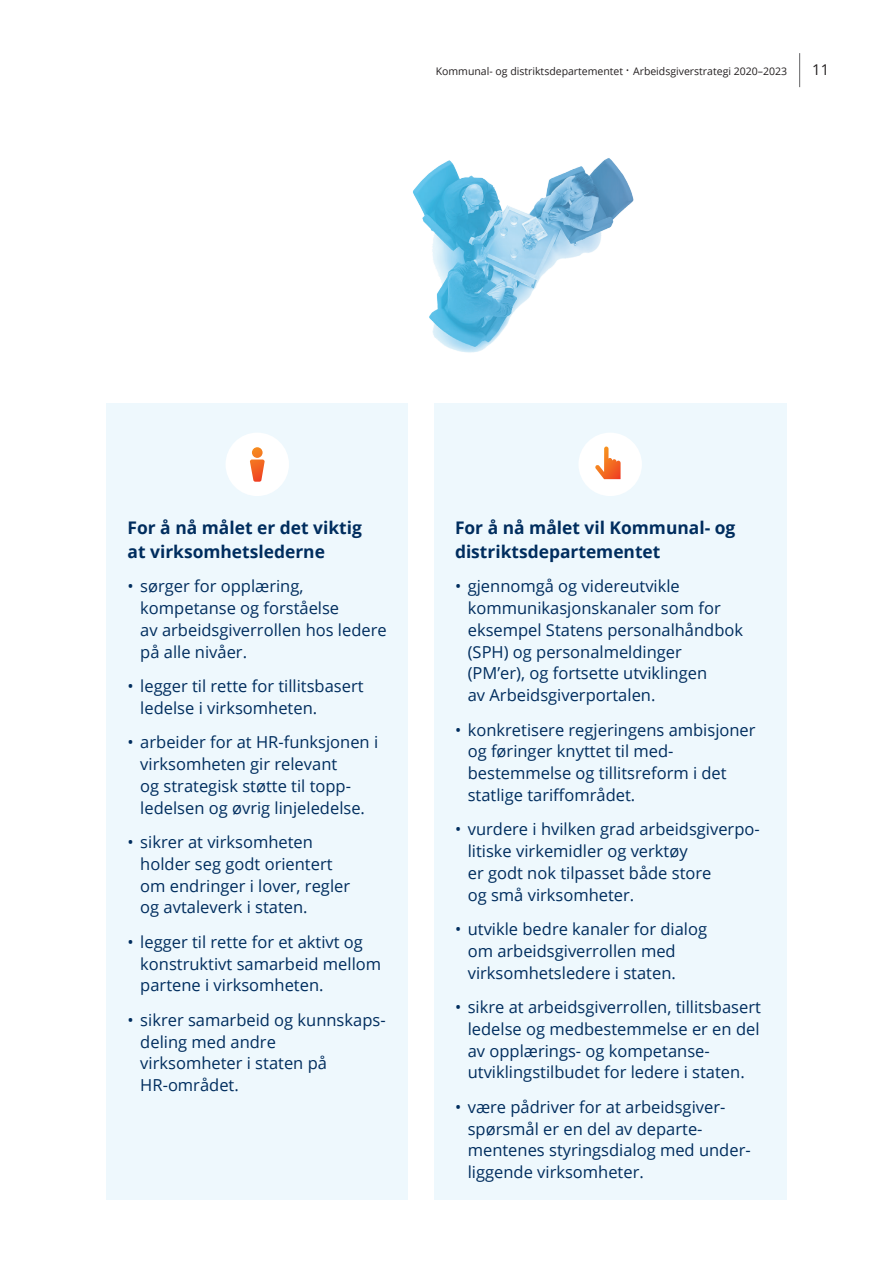
<style>
.page{position:relative;width:893px;height:1263px;background:#fff}
.page>*{position:absolute;margin:0;border:0;box-sizing:border-box;transform-origin:0 0}
.Delundertittel{font:700 17.4px/24px "Open Sans";color:#002d5e}
.Brødtekst{font:16.5px/21.8px "Open Sans";color:#002d5e}
.t1{font:14.85px "Open Sans";color:#231f20}
.t2{font:10.5px "Open Sans";color:#231f20}
.s1{font-size:13.5px}
</style>
<div class="page">
<div style="left:106px;top:403px;width:302px;height:796px;background:#eef8fd"></div>
<div style="left:226px;top:433px;width:63px;height:63px;background:#fff;border-radius:50%"></div>
<svg style="left:250px;top:447px;width:15px;height:35px"></svg>
<div style="left:434px;top:403px;width:353px;height:796px;background:#eef8fd"></div>
<div style="left:578px;top:433px;width:64px;height:63px;background:#fff;border-radius:50%"></div>
<svg style="left:595px;top:446px;width:26px;height:33px"></svg>
<img style="left:413px;top:158px;width:221px;height:195px">
<hr style="left:799px;top:53px;width:1px;height:34px;background:#636366">
<p class="t2" style="left:436px;top:64px;width:353px">Kommunal- og distriktsdepartementet <span class="s1">·</span> Arbeidsgiverstrategi 2020–2023</p>
<p class="t1" style="left:812px;top:59px;width:18px">11</p>
<p class="Delundertittel" style="left:128px;top:515px;width:236px">For å nå målet er det viktig at virksomhetslederne</p>
<p class="Brødtekst" style="left:140px;top:575px;width:248px;text-indent:-13px">• sørger for opplæring, kompetanse og forståelse<br>av arbeidsgiverrollen hos ledere på alle nivåer.</p>
<p class="Brødtekst" style="left:140px;top:675px;width:225px;text-indent:-13px">• legger til rette for tillitsbasert ledelse i virksomheten.</p>
<p class="Brødtekst" style="left:140px;top:731px;width:239px;text-indent:-13px">• arbeider for at HR-funksjonen i virksomheten gir relevant<br>og strategisk støtte til topp&shy;ledelsen og øvrig linjeledelse.</p>
<p class="Brødtekst" style="left:140px;top:831px;width:211px;text-indent:-13px">• sikrer at virksomheten holder seg godt orientert om endringer i lover, regler og avtaleverk i staten.</p>
<p class="Brødtekst" style="left:140px;top:930px;width:242px;text-indent:-13px">• legger til rette for et aktivt og konstruktivt samarbeid mellom partene i virksomheten.</p>
<p class="Brødtekst" style="left:140px;top:1008px;width:247px;text-indent:-13px">• sikrer samarbeid og kunnskaps&shy;deling med andre<br>virksomheter i staten på<br>HR-området.</p>
<p class="Delundertittel" style="left:455px;top:515px;width:282px">For å nå målet vil Kommunal- og distriktsdepartementet</p>
<p class="Brødtekst" style="left:468px;top:575px;width:277px;text-indent:-13px">• gjennomgå og videreutvikle kommunikasjonskanaler som for eksempel Statens personalhåndbok (SPH) og personalmeldinger (PM’er), og fortsette utviklingen<br>av Arbeidsgiverportalen.</p>
<p class="Brødtekst" style="left:468px;top:718px;width:289px;text-indent:-13px">• konkretisere regjeringens ambisjoner og føringer knyttet til med&shy;bestemmelse og tillitsreform i det statlige tariffområdet.</p>
<p class="Brødtekst" style="left:468px;top:818px;width:293px;text-indent:-13px">• vurdere i hvilken grad arbeidsgiverpo&shy;litiske virkemidler og verktøy<br>er godt nok tilpasset både store<br>og små virksomheter.</p>
<p class="Brødtekst" style="left:468px;top:918px;width:241px;text-indent:-13px">• utvikle bedre kanaler for dialog om arbeidsgiverrollen med virksomhetsledere i staten.</p>
<p class="Brødtekst" style="left:468px;top:996px;width:295px;text-indent:-13px">• sikre at arbeidsgiverrollen, tillitsbasert ledelse og medbestemmelse er en del av opplærings- og kompetanse&shy;utviklingstilbudet for ledere i staten.</p>
<p class="Brødtekst" style="left:468px;top:1095px;width:283px;text-indent:-13px">• være pådriver for at arbeidsgiver&shy;spørsmål er en del av departe&shy;mentenes styringsdialog med under&shy;liggende virksomheter.</p>
</div>
